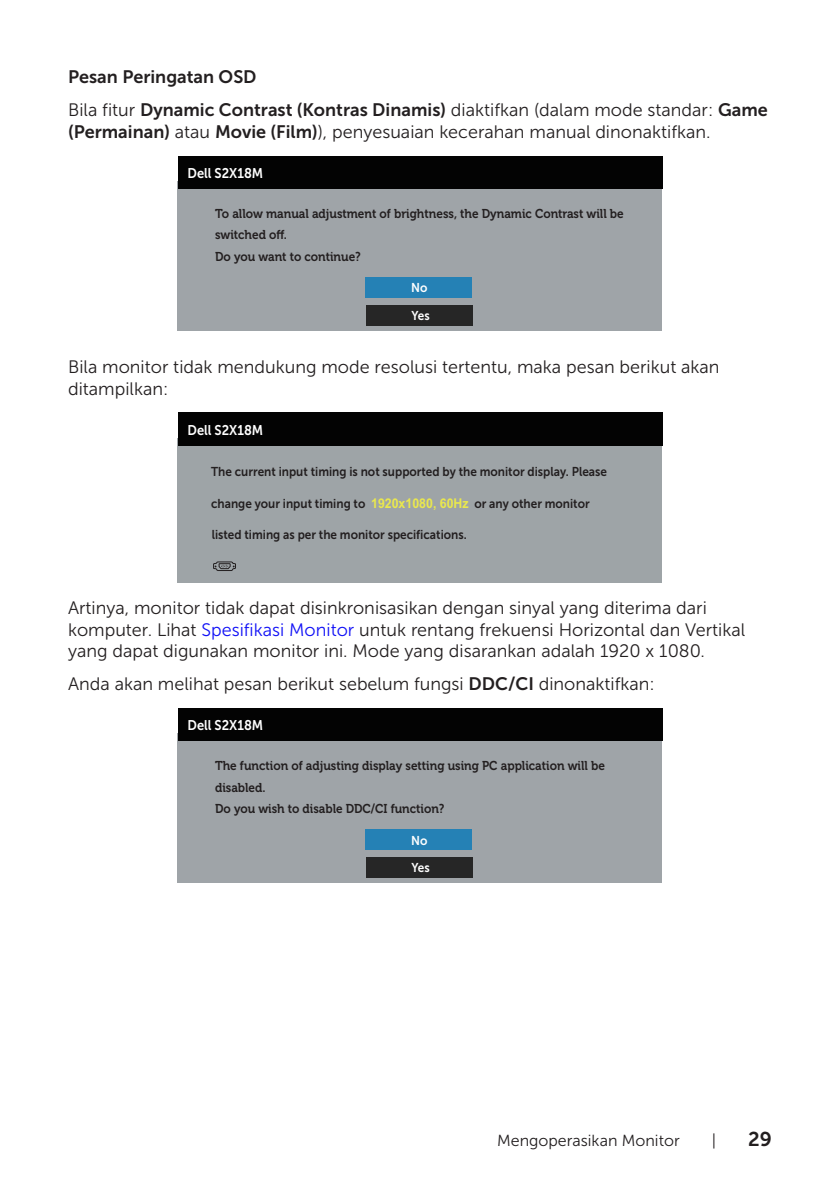
<style>
.page{position:relative;width:840px;height:1191px;background:#fff}
.page>*{position:absolute;margin:0;border:0;box-sizing:border-box;transform-origin:0 0}
.t1{font:20px "Museo Sans For Dell 700";color:#231f20}
.text{font:18px/21.6px "Museo Sans For Dell 300";color:#231f20}
.text-2{font:18px "Museo Sans For Dell 700";color:#231f20}
.t2{font:16px "Museo Sans For Dell 300";color:#231f20}
.t3{font:14px "Museo Sans For Dell 700";color:#fff;scale:.92 1}
.t4{font:700 12.8px/21.6px "Museo For Dell";color:#231f20;scale:.92 1}
.t5{font:12.8px "Museo Sans For Dell 700";color:#231f20;scale:.92 1}
.t6{font:12.8px/27.2px "Museo Sans For Dell 700";color:#fff;scale:.92 1}
.s1{font-family:"Museo Sans For Dell 700"}
.s2{font-family:"Arial";font-weight:700;font-size:13.4px;color:#eae84d}
.s3{color:#1111f6}
</style>
<div class="page">
<div style="left:177px;top:181px;width:485px;height:149px;background:#9fa4a8"></div>
<div style="left:178px;top:156px;width:484px;height:32px;background:#030303"></div>
<div style="left:365px;top:277px;width:107px;height:21px;background:#2581b5"></div>
<div style="left:365px;top:305px;width:107px;height:21px;background:#262626"></div>
<div style="left:177px;top:438px;width:485px;height:144px;background:#9ea4a7"></div>
<div style="left:178px;top:412px;width:484px;height:33px;background:#030303"></div>
<svg style="left:213px;top:561px;width:23px;height:10px"></svg>
<div style="left:177px;top:733px;width:485px;height:149px;background:#9fa4a8"></div>
<div style="left:178px;top:708px;width:484px;height:33px;background:#030303"></div>
<div style="left:365px;top:829px;width:107px;height:21px;background:#2581b5"></div>
<div style="left:365px;top:857px;width:107px;height:21px;background:#262626"></div>
<p class="text-2" style="left:68px;top:67px;width:190px">Pesan Peringatan OSD</p>
<p class="text" style="left:68px;top:99px;width:701px">Bila fitur <span class="s1">Dynamic Contrast (Kontras Dinamis)</span> diaktifkan (dalam mode standar: <span class="s1">Game (Permainan)</span> atau <span class="s1">Movie (Film)</span>), penyesuaian kecerahan manual dinonaktifkan.</p>
<p class="t3" style="left:187px;top:165px;width:84px">Dell S2X18M</p>
<p class="t4" style="left:215px;top:202px;width:445px">To allow manual adjustment of brightness, the Dynamic Contrast will be</p>
<p class="t4" style="left:215px;top:224px;width:160px">switched off.<br>Do you want to continue?</p>
<p class="t6" style="left:411px;top:274px;width:22px">No<br>Yes</p>
<p class="text" style="left:68px;top:356px;width:652px">Bila monitor tidak mendukung mode resolusi tertentu, maka pesan berikut akan ditampilkan:</p>
<p class="t3" style="left:187px;top:422px;width:84px">Dell S2X18M</p>
<p class="t5" style="left:211px;top:464px;width:431px">The current input timing is not supported by the monitor display. Please</p>
<p class="t5" style="left:211px;top:496px;width:413px">change your input timing to <span class="s2">1920x1080, 60Hz</span> or any other monitor</p>
<p class="t5" style="left:211px;top:527px;width:278px">listed timing as per the monitor specifications.</p>
<p class="text" style="left:68px;top:597px;width:678px">Artinya, monitor tidak dapat disinkronisasikan dengan sinyal yang diterima dari komputer. Lihat <span class="s3">Spesifikasi Monitor</span> untuk rentang frekuensi Horizontal dan Vertikal yang dapat digunakan monitor ini. Mode yang disarankan adalah 1920 x 1080.</p>
<p class="text" style="left:68px;top:673px;width:588px">Anda akan melihat pesan berikut sebelum fungsi <span class="s1">DDC/CI</span> dinonaktifkan:</p>
<p class="t3" style="left:187px;top:717px;width:84px">Dell S2X18M</p>
<p class="t4" style="left:215px;top:754px;width:425px">The function of adjusting display setting using PC application will be</p>
<p class="t4" style="left:215px;top:776px;width:251px">disabled.<br>Do you wish to disable DDC/CI function?</p>
<p class="t6" style="left:411px;top:826px;width:22px">No<br>Yes</p>
<p class="t2" style="left:497px;top:1131px;width:184px">Mengoperasikan Monitor</p>
<p class="t2" style="left:711px;top:1131px;width:6px">|</p>
<p class="t1" style="left:747px;top:1127px;width:25px">29</p>
</div>
